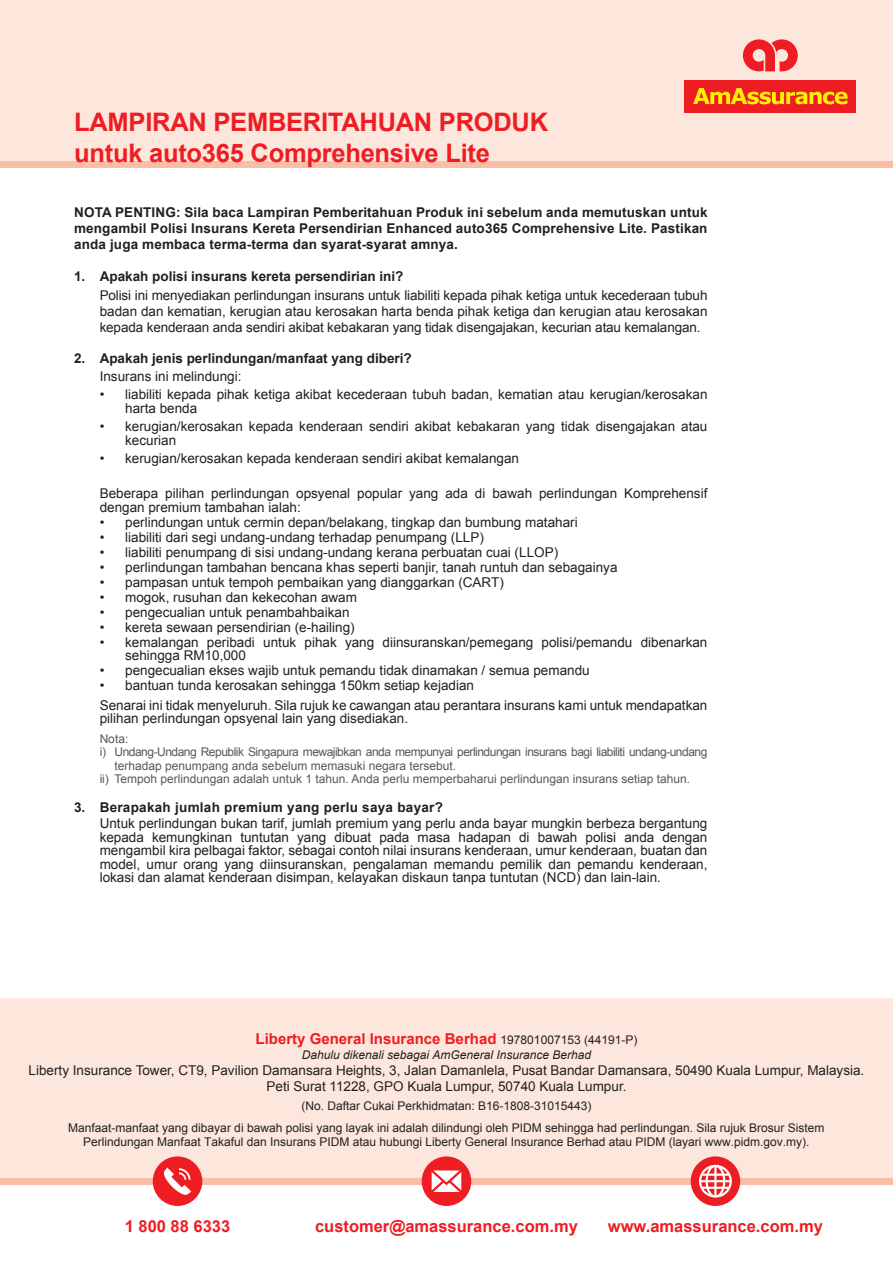
<style>
.page{position:relative;width:893px;height:1263px;background:#fff}
.page>*{position:absolute;margin:0;border:0;box-sizing:border-box;transform-origin:0 0}
.t1{font:700 25.5px/30.6px "Arial";letter-spacing:-.01em;color:#ee1d23}
.t2{font:700 16.5px "Arial";color:#ee1d23}
.t3{font:700 15px "Arial";color:#ee1d23}
.t4{font:13.5px/13.5px "Arial";color:#231f20}
.t5{font:700 13.5px/16.2px "Arial";letter-spacing:.01em;color:#231f20;text-align:justify}
.t6{font:12px/21.6px "Arial";color:#231f20;text-align:center}
.t7{font:12px "Arial";color:#57585a}
.t8{font:12px "Arial";letter-spacing:-.04em;color:#57585a}
.t9{font:italic 12px "Arial";color:#231f20}
.s1{font-weight:400;font-size:12px;color:#231f20}
</style>
<div class="page">
<div style="left:0;top:0;width:893px;height:162px;background:#fde7dc"></div>
<div style="left:0;top:162px;width:893px;height:6px;background:#fabda6"></div>
<div style="left:685px;top:80px;width:171px;height:32px;background:#ee1d23"></div>
<svg style="left:743px;top:39px;width:55px;height:32px"></svg>
<svg style="left:693px;top:88px;width:155px;height:16px"></svg>
<div style="left:0;top:998px;width:893px;height:183px;background:#fde7dc"></div>
<div style="left:0;top:1178px;width:893px;height:6px;background:#fabda6"></div>
<div style="left:153px;top:1156px;width:49px;height:50px;background:#ee1d23;border-radius:50%"></div>
<svg style="left:164px;top:1167px;width:27px;height:28px"></svg>
<div style="left:422px;top:1156px;width:49px;height:50px;background:#ee1d23;border-radius:50%"></div>
<svg style="left:432px;top:1170px;width:29px;height:22px"></svg>
<div style="left:691px;top:1156px;width:49px;height:50px;background:#ee1d23;border-radius:50%"></div>
<svg style="left:699px;top:1165px;width:33px;height:32px"></svg>
<h1 class="t1" style="left:74px;top:108px;width:476px">LAMPIRAN PEMBERITAHUAN PRODUK untuk auto365 Comprehensive Lite</h1>
<p class="t5" style="left:74px;top:205px;width:635px">NOTA PENTING: Sila baca Lampiran Pemberitahuan Produk ini sebelum anda memutuskan untuk mengambil Polisi Insurans Kereta Persendirian Enhanced auto365 Comprehensive Lite. Pastikan anda juga membaca terma-terma dan syarat-syarat amnya.</p>
<p class="t5" style="left:74px;top:268px;width:331px">1. Apakah polisi insurans kereta persendirian ini?</p>
<p class="t4" style="left:100px;top:287px;width:609px;line-height:16.2px;text-align:justify">Polisi ini menyediakan perlindungan insurans untuk liabiliti kepada pihak ketiga untuk kecederaan tubuh badan dan kematian, kerugian atau kerosakan harta benda pihak ketiga dan kerugian atau kerosakan kepada kenderaan anda sendiri akibat kebakaran yang tidak disengajakan, kecurian atau kemalangan.</p>
<p class="t5" style="left:74px;top:351px;width:339px">2. Apakah jenis perlindungan/manfaat yang diberi?</p>
<p class="t4" style="left:100px;top:370px;width:143px">Insurans ini melindungi:</p>
<p class="t4" style="left:125px;top:387px;width:584px;line-height:14.5px;text-indent:-26px">• liabiliti kepada pihak ketiga akibat kecederaan tubuh badan, kematian atau kerugian/kerosakan harta benda</p>
<p class="t4" style="left:125px;top:419px;width:584px;line-height:14.5px;text-indent:-26px">• kerugian/kerosakan kepada kenderaan sendiri akibat kebakaran yang tidak disengajakan atau kecurian</p>
<p class="t4" style="left:100px;top:451px;width:421px">• kerugian/kerosakan kepada kenderaan sendiri akibat kemalangan</p>
<p class="t4" style="left:100px;top:487px;width:609px">Beberapa pilihan perlindungan opsyenal popular yang ada di bawah perlindungan Komprehensif dengan premium tambahan ialah:</p>
<p class="t4" style="left:100px;top:515px;width:480px">• perlindungan untuk cermin depan/belakang, tingkap dan bumbung matahari</p>
<p class="t4" style="left:100px;top:530px;width:386px">• liabiliti dari segi undang-undang terhadap penumpang (LLP)</p>
<p class="t4" style="left:100px;top:545px;width:460px">• liabiliti penumpang di sisi undang-undang kerana perbuatan cuai (LLOP)</p>
<p class="t4" style="left:100px;top:560px;width:519px">• perlindungan tambahan bencana khas seperti banjir, tanah runtuh dan sebagainya</p>
<p class="t4" style="left:100px;top:575px;width:406px">• pampasan untuk tempoh pembaikan yang dianggarkan (CART)</p>
<p class="t4" style="left:100px;top:590px;width:259px">• mogok, rusuhan dan kekecohan awam</p>
<p class="t4" style="left:100px;top:605px;width:251px">• pengecualian untuk penambahbaikan</p>
<p class="t4" style="left:100px;top:620px;width:257px">• kereta sewaan persendirian (e-hailing)</p>
<p class="t4" style="left:125px;top:635px;width:584px;text-indent:-26px">• kemalangan peribadi untuk pihak yang diinsuranskan/pemegang polisi/pemandu dibenarkan sehingga RM10,000</p>
<p class="t4" style="left:100px;top:664px;width:491px">• pengecualian ekses wajib untuk pemandu tidak dinamakan / semua pemandu</p>
<p class="t4" style="left:100px;top:676px;width:609px;line-height:19.5px">• bantuan tunda kerosakan sehingga 150km setiap kejadian<br>Senarai ini tidak menyeluruh. Sila rujuk ke cawangan atau perantara insurans kami untuk mendapatkan</p>
<p class="t4" style="left:100px;top:712px;width:310px">pilihan perlindungan opsyenal lain yang disediakan.</p>
<p class="t7" style="left:100px;top:731px;width:30px">Nota:</p>
<p class="t8" style="left:100px;top:744px;width:609px">i) Undang-Undang Republik Singapura mewajibkan anda mempunyai perlindungan insurans bagi liabiliti undang-undang</p>
<p class="t7" style="left:115px;top:758px;width:343px">terhadap penumpang anda sebelum memasuki negara tersebut.</p>
<p class="t7" style="left:100px;top:771px;width:592px">ii) Tempoh perlindungan adalah untuk 1 tahun. Anda perlu memperbaharui perlindungan insurans setiap tahun.</p>
<p class="t5" style="left:74px;top:799px;width:370px">3. Berapakah jumlah premium yang perlu saya bayar?</p>
<p class="t4" style="left:100px;top:817px;width:609px;text-align:justify">Untuk perlindungan bukan tarif, jumlah premium yang perlu anda bayar mungkin berbeza bergantung kepada kemungkinan tuntutan yang dibuat pada masa hadapan di bawah polisi anda dengan mengambil kira pelbagai faktor, sebagai contoh nilai insurans kenderaan, umur kenderaan, buatan dan model, umur orang yang diinsuranskan, pengalaman memandu pemilik dan pemandu kenderaan, lokasi dan alamat kenderaan disimpan, kelayakan diskaun tanpa tuntutan (NCD) dan lain-lain.</p>
<p class="t3" style="left:256px;top:1029px;width:383px">Liberty General Insurance Berhad <span class="s1">197801007153 (44191-P)</span></p>
<p class="t9" style="left:302px;top:1047px;width:291px">Dahulu dikenali sebagai AmGeneral Insurance Berhad</p>
<p class="t4" style="left:29px;top:1062px;width:837px;line-height:16.2px;text-align:center">Liberty Insurance Tower, CT9, Pavilion Damansara Heights, 3, Jalan Damanlela, Pusat Bandar Damansara, 50490 Kuala Lumpur, Malaysia.<br>Peti Surat 11228, GPO Kuala Lumpur, 50740 Kuala Lumpur.</p>
<p class="t6" style="left:68px;top:1095px;width:758px">(No. Daftar Cukai Perkhidmatan: B16-1808-31015443)<br>Manfaat-manfaat yang dibayar di bawah polisi yang layak ini adalah dilindungi oleh PIDM sehingga had perlindungan. Sila rujuk Brosur Sistem</p>
<p class="t6" style="left:83px;top:1131px;width:728px">Perlindungan Manfaat Takaful dan Insurans PIDM atau hubungi Liberty General Insurance Berhad atau PIDM (layari www.pidm.gov.my).</p>
<p class="t2" style="left:125px;top:1216px;width:107px">1 800 88 6333</p>
<p class="t2" style="left:315px;top:1216px;width:264px">customer@amassurance.com.my</p>
<p class="t2" style="left:608px;top:1216px;width:216px">www.amassurance.com.my</p>
</div>
